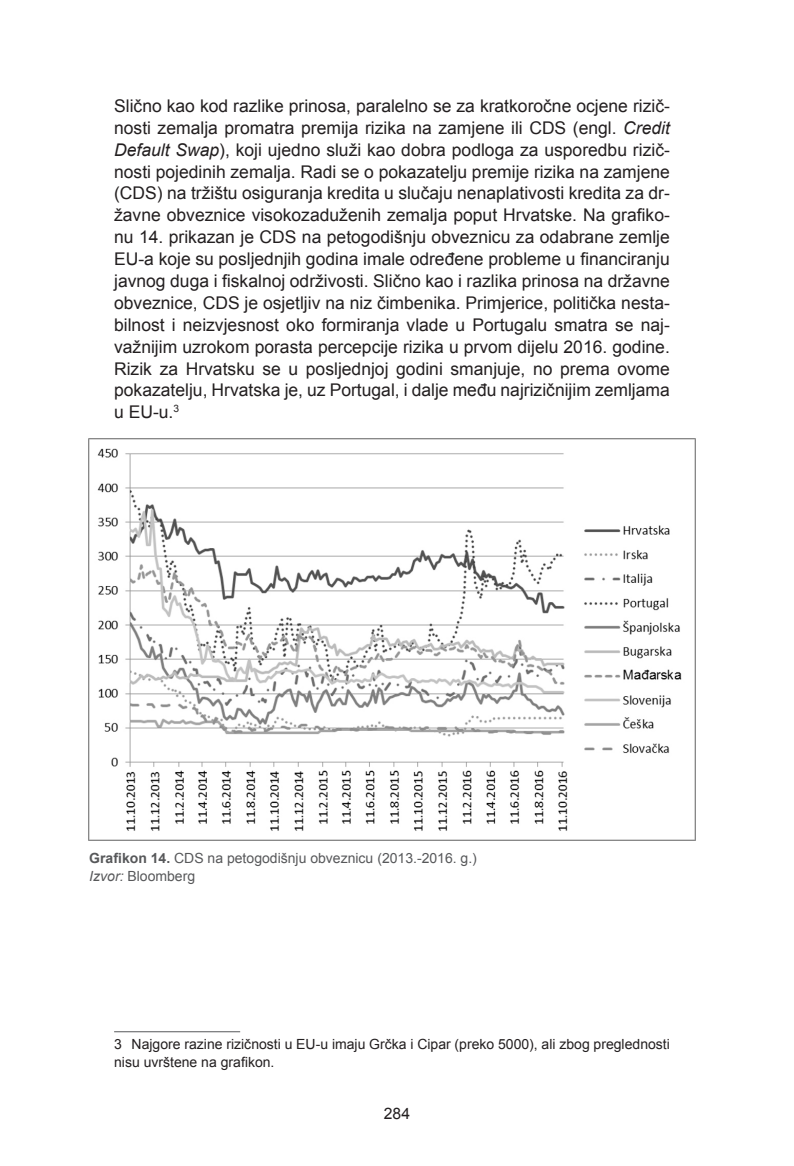
<style>
.page{position:relative;width:794px;height:1166px;background:#fff}
.page>*{position:absolute;margin:0;border:0;box-sizing:border-box;transform-origin:0 0}
.t1{font:17.5px/21.9px "Arial";color:#231f20;text-align:justify}
.t2{font:15.75px "Arial";color:#231f20}
.t3{font:14px/17.5px "Arial";color:#231f20}
.t4{font:14px/17.5px "Arial";color:#57585a}
.s1{font-style:italic}
.s2{font-weight:700}
</style>
<div class="page">
<img style="left:88px;top:438px;width:608px;height:403px">
<hr style="left:114px;top:1031px;width:126px;height:1px;background:#57585a">
<p class="t1" style="left:114px;top:95px;width:557px">Slično kao kod razlike prinosa, paralelno se za kratkoročne ocjene rizič&shy;nosti zemalja promatra premija rizika na zamjene ili CDS (engl. <span class="s1">Credit Default Swap</span>), koji ujedno služi kao dobra podloga za usporedbu rizič&shy;nosti pojedinih zemalja. Radi se o pokazatelju premije rizika na zamjene (CDS) na tržištu osiguranja kredita u slučaju nenaplativosti kredita za dr&shy;žavne obveznice visokozaduženih zemalja poput Hrvatske. Na grafiko&shy;nu 14. prikazan je CDS na petogodišnju obveznicu za odabrane zemlje EU-a koje su posljednjih godina imale određene probleme u financiranju javnog duga i fiskalnoj održivosti. Slično kao i razlika prinosa na državne obveznice, CDS je osjetljiv na niz čimbenika. Primjerice, politička nesta&shy;bilnost i neizvjesnost oko formiranja vlade u Portugalu smatra se naj&shy;važnijim uzrokom porasta percepcije rizika u prvom dijelu 2016. godine.<br>Rizik za Hrvatsku se u posljednjoj godini smanjuje, no prema ovome pokazatelju, Hrvatska je, uz Portugal, i dalje među najrizičnijim zemljama u EU-u.<sup>3</sup></p>
<p class="t4" style="left:89px;top:849px;width:389px"><span class="s2">Grafikon 14.</span> CDS na petogodišnju obveznicu (2013.-2016. g.)<br><span class="s1">Izvor:</span> Bloomberg</p>
<p class="t3" style="left:114px;top:1035px;width:557px">3 Najgore razine rizičnosti u EU-u imaju Grčka i Cipar (preko 5000), ali zbog preglednosti nisu uvrštene na grafikon.</p>
<p class="t2" style="left:384px;top:1102px;width:28px">284</p>
</div>
